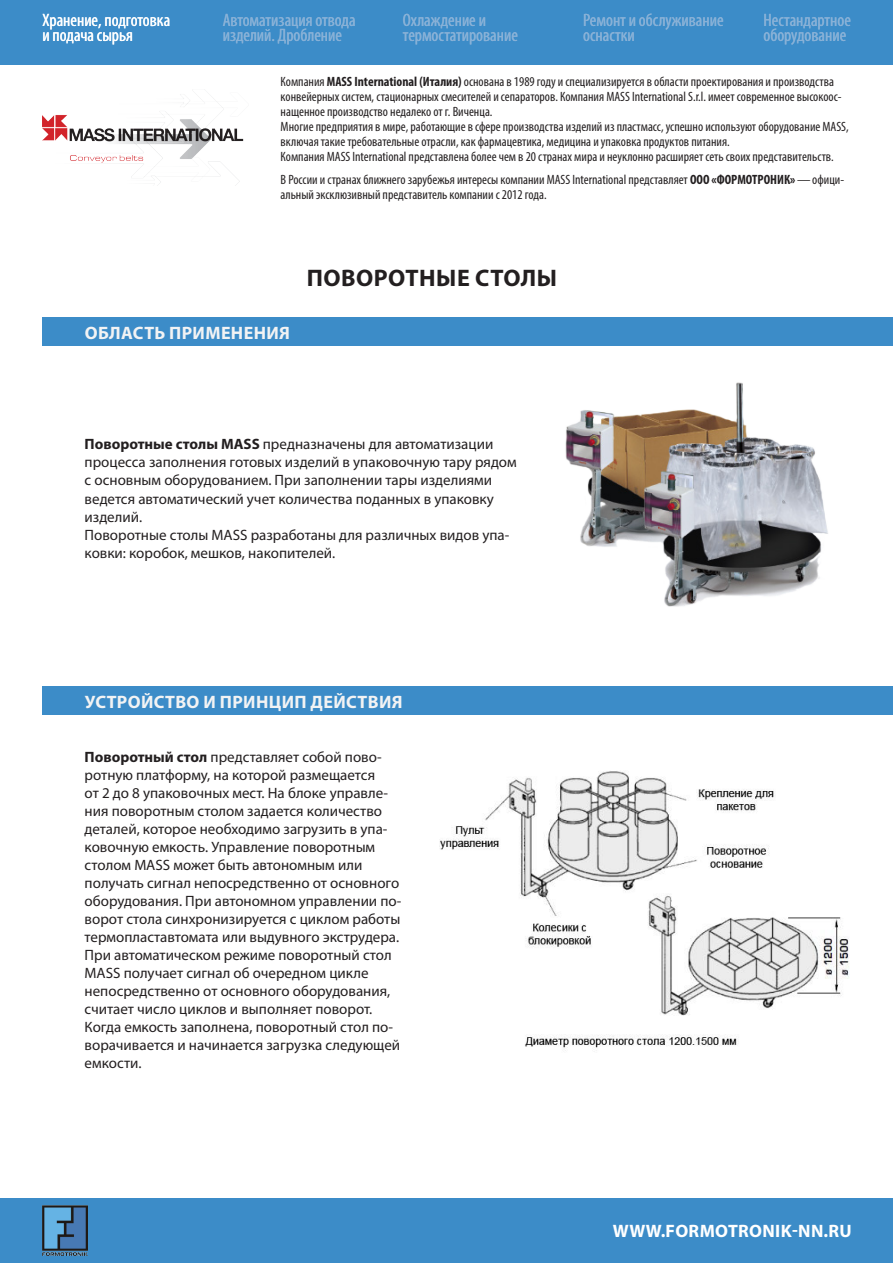
<style>
.page{position:relative;width:893px;height:1263px;background:#fff}
.page>*{position:absolute;margin:0;border:0;box-sizing:border-box;transform-origin:0 0}
.ZAGOLOVOK_bold_16{font:700 24px "Myriad Pro";letter-spacing:.02em;color:#231f20}
.t1{font:condensed 18px/15px "Myriad Pro";color:#88b1d7}
.podzagolovki_caps{font:700 18px "Myriad Pro";letter-spacing:.02em;color:#f2f3f4}
.t2{font:condensed 18px/15px "Myriad Pro";color:#fff}
.t3{font:700 18px "Myriad Pro";letter-spacing:.02em;color:#fff}
.main_txt_10{font:15px/18px "Myriad Pro";color:#231f20}
.t4{font:condensed 13.5px/15px "Myriad Pro";color:#231f20}
.s1{font-weight:700}
</style>
<div class="page">
<div style="left:0;top:1198px;width:893px;height:65px;background:#3c8cc8"></div>
<div style="left:0;top:0;width:893px;height:65px;background:#3c8cc8"></div>
<img style="left:43px;top:1206px;width:44px;height:49px">
<img style="left:43px;top:94px;width:201px;height:91px">
<div style="left:43px;top:318px;width:850px;height:28px;background:#3c8cc8"></div>
<img style="left:565px;top:382px;width:263px;height:225px">
<div style="left:42px;top:687px;width:851px;height:28px;background:#3c8cc8"></div>
<img style="left:439px;top:771px;width:410px;height:280px">
<p class="t2" style="left:42px;top:12px;width:129px">Хранение, подготовка и подача сырья</p>
<p class="t1" style="left:223px;top:12px;width:135px">Автоматизация отвода изделий. Дробление</p>
<p class="t1" style="left:403px;top:12px;width:116px">Охлаждение и термостатирование</p>
<p class="t1" style="left:583px;top:12px;width:142px">Ремонт и обслуживание оснастки</p>
<p class="t1" style="left:763px;top:13px;width:89px">Нестандартное оборудование</p>
<p class="t4" style="left:281px;top:73px;width:570px">Компания <span class="s1">MASS International (Италия)</span> основана в 1989 году и специализируется в области проектирования и производства конвейерных систем, стационарных смесителей и сепараторов. Компания MASS International S.r.l. имеет современное высокоос&shy;нащенное производство недалеко от г. Виченца.<br>Многие предприятия в мире, работающие в сфере производства изделий из пластмасс, успешно используют оборудование MASS, включая такие требовательные отрасли, как фармацевтика, медицина и упаковка продуктов питания.<br>Компания MASS International представлена более чем в 20 странах мира и неуклонно расширяет сеть своих представительств.</p>
<p class="t4" style="left:281px;top:172px;width:565px">В России и странах ближнего зарубежья интересы компании MASS International представляет <span class="s1">ООО «ФОРМОТРОНИК»</span>— офици&shy;альный эксклюзивный представитель компании с 2012 года.</p>
<p class="podzagolovki_caps" style="left:85px;top:321px;width:207px">ОБЛАСТЬ ПРИМЕНЕНИЯ</p>
<p class="ZAGOLOVOK_bold_16" style="left:307px;top:263px;width:252px">ПОВОРОТНЫЕ СТОЛЫ</p>
<p class="main_txt_10" style="left:85px;top:435px;width:434px"><span class="s1">Поворотные столы MASS</span> предназначены для автоматизации процесса заполнения готовых изделий в упаковочную тару рядом с основным оборудованием. При заполнении тары изделиями ведется автоматический учет количества поданных в упаковку изделий.</p>
<p class="main_txt_10" style="left:85px;top:525px;width:426px">Поворотные столы MASS разработаны для различных видов упа&shy;ковки: коробок, мешков, накопителей.</p>
<p class="podzagolovki_caps" style="left:85px;top:690px;width:319px">УСТРОЙСТВО И ПРИНЦИП ДЕЙСТВИЯ</p>
<p class="main_txt_10" style="left:85px;top:748px;width:318px"><span class="s1">Поворотный стол</span> представляет собой пово&shy;ротную платформу, на которой размещается<br>от 2 до 8 упаковочных мест. На блоке управле&shy;ния поворотным столом задается количество деталей, которое необходимо загрузить в упа&shy;ковочную емкость. Управление поворотным столом MASS может быть автономным или получать сигнал непосредственно от основного оборудования. При автономном управлении по&shy;ворот стола синхронизируется с циклом работы термопластавтомата или выдувного экструдера.<br>При автоматическом режиме поворотный стол MASS получает сигнал об очередном цикле непосредственно от основного оборудования, считает число циклов и выполняет поворот.<br>Когда емкость заполнена, поворотный стол по&shy;ворачивается и начинается загрузка следующей емкости.</p>
<p class="t3" style="left:613px;top:1219px;width:240px">WWW.FORMOTRONIK-NN.RU</p>
</div>
